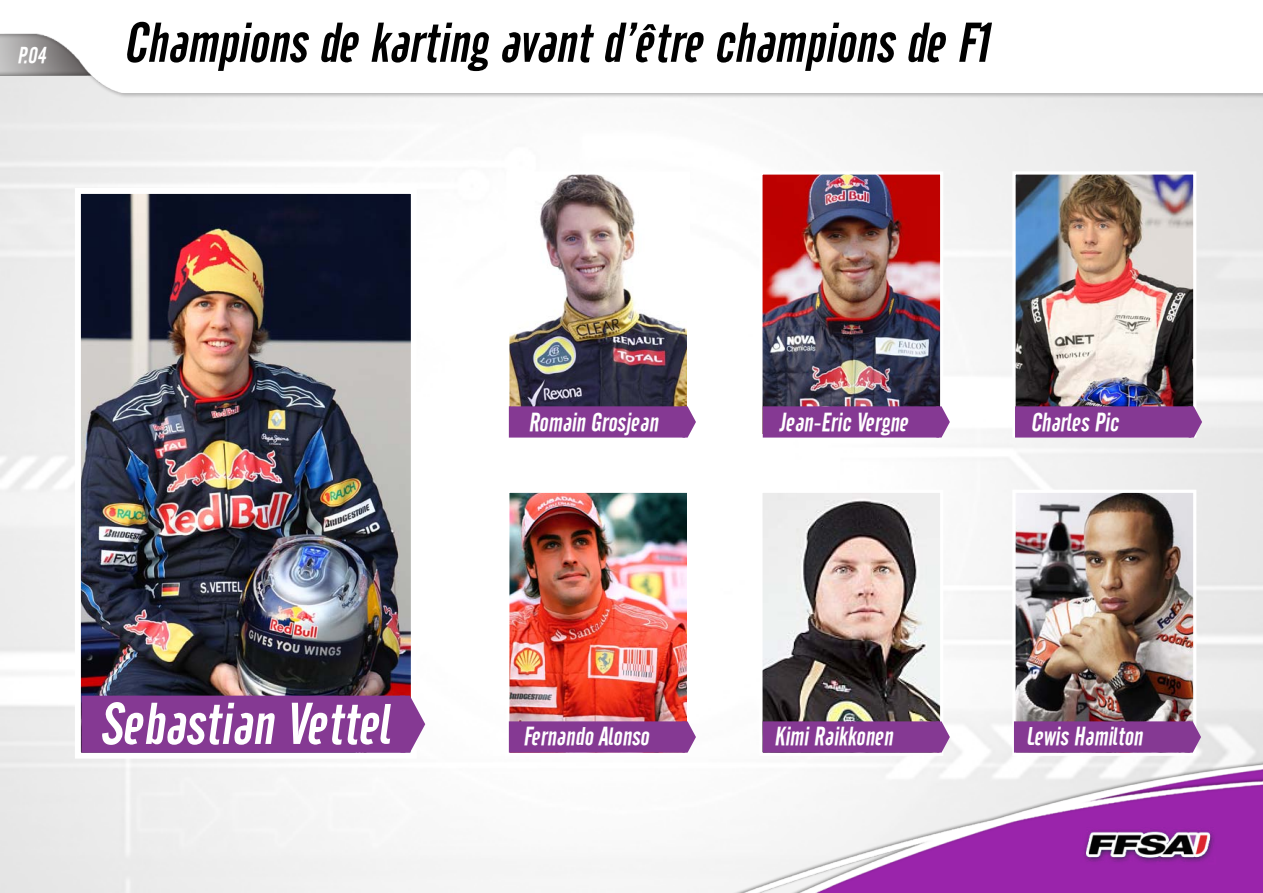
<style>
.page{position:relative;width:1263px;height:893px;background:#fff}
.page>*{position:absolute;margin:0;border:0;box-sizing:border-box;transform-origin:0 0}
.t1{font:58.35px "Cafeta";color:#fff}
.t2{font:italic 55.5px "Cafeta";color:#000}
.t3{font:25.5px "Cafeta";color:#fff}
.t4{font:italic 22.5px "Cafeta";color:#fff}
</style>
<div class="page">
<img style="left:0;top:33px;width:1263px;height:860px">
<img style="left:82px;top:195px;width:328px;height:501px">
<div style="left:75px;top:188px;width:342px;height:571px;border:6px solid #fff"></div>
<img style="left:510px;top:175px;width:176px;height:231px">
<img style="left:1016px;top:175px;width:176px;height:231px">
<div style="left:1012px;top:171px;width:184px;height:267px;border:3px solid #fff"></div>
<img style="left:763px;top:175px;width:176px;height:231px">
<div style="left:759px;top:171px;width:184px;height:267px;border:3px solid #fff"></div>
<img style="left:510px;top:494px;width:176px;height:227px">
<div style="left:506px;top:490px;width:184px;height:266px;border:3px solid #fff"></div>
<img style="left:1016px;top:494px;width:176px;height:227px">
<div style="left:1012px;top:490px;width:184px;height:266px;border:3px solid #fff"></div>
<img style="left:763px;top:494px;width:176px;height:227px">
<div style="left:759px;top:490px;width:184px;height:266px;border:3px solid #fff"></div>
<svg style="left:509px;top:721px;width:187px;height:32px;background:#893f95"></svg>
<svg style="left:509px;top:406px;width:187px;height:32px;background:#884096"></svg>
<div style="left:81px;top:696px;width:344px;height:57px;background:#853993"></div>
<svg style="left:763px;top:721px;width:187px;height:32px;background:#873e94"></svg>
<svg style="left:763px;top:406px;width:187px;height:32px;background:#894096"></svg>
<svg style="left:1014px;top:721px;width:187px;height:32px;background:#873e94"></svg>
<svg style="left:1015px;top:406px;width:187px;height:32px;background:#883f95"></svg>
<p class="t4" style="left:17px;top:42px;width:35px">P.04</p>
<h2 class="t2" style="left:123px;top:12px;width:878px">Championsdekartingavantd’êtrechampionsdeF1</h2>
<h1 class="t1" style="left:99px;top:691px;width:301px">Sebastian Vettel</h1>
<p class="t3" style="left:528px;top:408px;width:135px">Romain Grosjean</p>
<p class="t3" style="left:779px;top:408px;width:134px">Jean-Eric Vergne</p>
<p class="t3" style="left:1031px;top:408px;width:93px">Charles Pic</p>
<p class="t3" style="left:523px;top:721px;width:132px">Fernando Alonso</p>
<p class="t3" style="left:774px;top:721px;width:124px">KimiRaikkonen</p>
<p class="t3" style="left:1025px;top:721px;width:123px">Lewis Hamilton</p>
</div>
